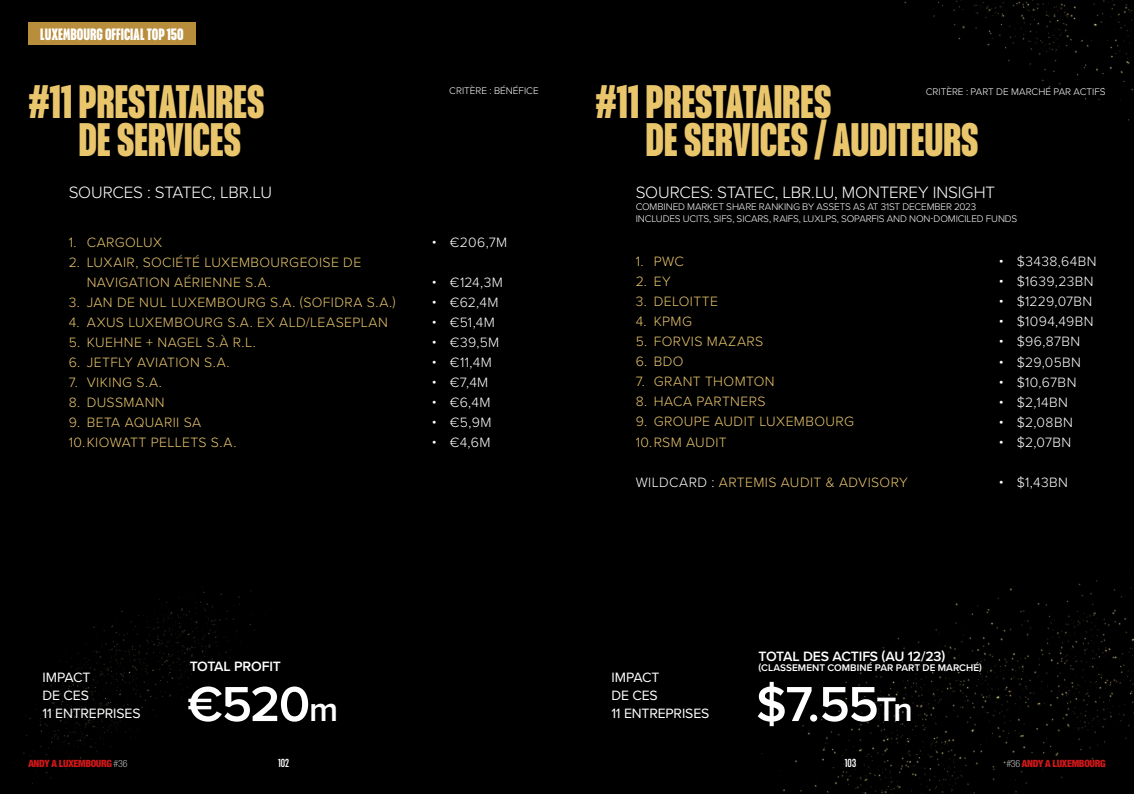
<style>
.page{position:relative;width:1134px;height:794px;background:#000}
.page>*{position:absolute;margin:0;border:0;box-sizing:border-box;transform-origin:0 0}
.t1{font:600 51px "Proxima Nova";color:#fff}
.t2{font:700 40px/38px "Placard Next";letter-spacing:-.005em;color:#e9c56c}
.t3{font:300 17px "Proxima Nova";letter-spacing:-.015em;color:#fff}
.t4{font:300 14px/20px "Proxima Nova";letter-spacing:.03em;color:#e9c56c}
.t5{font:300 14px "Proxima Nova";letter-spacing:.03em;color:#fff}
.t6{font:14px/18px "Proxima Nova";letter-spacing:-.01em;color:#fff}
.t7{font:600 14px "Proxima Nova";letter-spacing:-.02em;color:#fff}
.t8{font:700 14px "Placard Next";color:#fff}
.t9{font:300 14px "Proxima Nova";letter-spacing:.01em;color:#fff}
.t10{font:300 10px/12px "Proxima Nova";letter-spacing:-.01em;color:#fff}
.t11{font:900 condensed 10px "Helvetica Neue LT Std";letter-spacing:-.035em;color:#cd1719}
.t12{font:600 10px "Proxima Nova";letter-spacing:.005em;color:#fff}
.t13{font:10px "Placard Next";letter-spacing:.01em;color:#fff}
.s1{color:#fff}
.s2{font-size:35px}
.s3{font-weight:300;color:#b3b2b2}
</style>
<div class="page">
<img style="left:904px;top:0;width:230px;height:121px">
<img style="left:14px;top:587px;width:241px;height:197px">
<img style="left:761px;top:580px;width:373px;height:214px">
<div style="left:28px;top:23px;width:168px;height:22px;background:#b88d3c"></div>
<p class="t8" style="left:40px;top:25px;width:145px">LUXEMBOURG OFFICIAL TOP 150</p>
<h2 class="t2" style="left:79px;top:83px;width:187px;text-indent:-50px">#11 PRESTATAIRES<br>DE SERVICES</h2>
<p class="t3" style="left:69px;top:179px;width:205px">SOURCES : STATEC, LBR.LU</p>
<p class="t4" style="left:69px;top:231px;width:95px">1. CARGOLUX</p>
<p class="t4" style="left:87px;top:251px;width:276px;text-indent:-18px">2. LUXAIR, SOCIÉTÉ LUXEMBOURGEOISE DE<br>NAVIGATION AÉRIENNE S.A.</p>
<p class="t4" style="left:69px;top:291px;width:329px">3. JAN DE NUL LUXEMBOURG S.A. (SOFIDRA S.A.)</p>
<p class="t4" style="left:69px;top:311px;width:321px">4. AXUS LUXEMBOURG S.A. EX ALD/LEASEPLAN</p>
<p class="t4" style="left:69px;top:331px;width:189px">5. KUEHNE + NAGEL S.À R.L.</p>
<p class="t4" style="left:69px;top:351px;width:163px">6. JETFLY AVIATION S.A.</p>
<p class="t4" style="left:69px;top:371px;width:95px">7. VIKING S.A.</p>
<p class="t4" style="left:69px;top:391px;width:98px">8. DUSSMANN</p>
<p class="t4" style="left:69px;top:411px;width:169px">9. BETA AQUARII SA<br>10.KIOWATT PELLETS S.A.</p>
<p class="t10" style="left:449px;top:84px;width:91px">CRITÈRE : BÉNÉFICE</p>
<p class="t5" style="left:432px;top:232px;width:77px">• €206,7M</p>
<p class="t5" style="left:432px;top:272px;width:73px">• €124,3M</p>
<p class="t5" style="left:432px;top:292px;width:68px">• €62,4M</p>
<p class="t5" style="left:432px;top:312px;width:65px">• €51,4M</p>
<p class="t5" style="left:432px;top:332px;width:69px">• €39,5M</p>
<p class="t5" style="left:432px;top:352px;width:61px">• €11,4M</p>
<p class="t5" style="left:432px;top:372px;width:58px">• €7,4M</p>
<p class="t5" style="left:432px;top:392px;width:60px">• €6,4M</p>
<p class="t5" style="left:432px;top:412px;width:61px">• €5,9M</p>
<p class="t5" style="left:432px;top:432px;width:60px">• €4,6M</p>
<h2 class="t2" style="left:646px;top:83px;width:334px;text-indent:-50px">#11 PRESTATAIRES<br>DE SERVICES / AUDITEURS</h2>
<p class="t3" style="left:636px;top:179px;width:361px">SOURCES: STATEC, LBR.LU, MONTEREY INSIGHT</p>
<p class="t10" style="left:636px;top:200px;width:383px">COMBINED MARKET SHARE RANKING BY ASSETS AS AT 31ST DECEMBER 2023<br>INCLUDES UCITS, SIFS, SICARS, RAIFS, LUXLPS, SOPARFIS AND NON-DOMICILED FUNDS</p>
<p class="t10" style="left:926px;top:86px;width:181px">CRITÈRE : PART DE MARCHÉ PAR ACTIFS</p>
<p class="t4" style="left:636px;top:251px;width:50px">1. PWC</p>
<p class="t4" style="left:636px;top:271px;width:37px">2. EY</p>
<p class="t4" style="left:636px;top:291px;width:84px">3. DELOITTE</p>
<p class="t4" style="left:636px;top:311px;width:58px">4. KPMG</p>
<p class="t4" style="left:636px;top:331px;width:129px">5. FORVIS MAZARS</p>
<p class="t4" style="left:636px;top:351px;width:49px">6. BDO</p>
<p class="t4" style="left:636px;top:371px;width:140px">7. GRANT THOMTON</p>
<p class="t4" style="left:636px;top:391px;width:131px">8. HACA PARTNERS</p>
<p class="t4" style="left:636px;top:411px;width:220px">9. GROUPE AUDIT LUXEMBOURG<br>10.RSM AUDIT</p>
<p class="t4" style="left:636px;top:471px;width:274px"><span class="s1">WILDCARD :</span> ARTEMIS AUDIT &amp; ADVISORY</p>
<p class="t5" style="left:999px;top:251px;width:99px">• $3438,64BN</p>
<p class="t5" style="left:999px;top:271px;width:96px">• $1639,23BN</p>
<p class="t9" style="left:999px;top:291px;width:95px">• $1229,07BN</p>
<p class="t5" style="left:999px;top:311px;width:96px">• $1094,49BN</p>
<p class="t5" style="left:999px;top:331px;width:83px">• $96,87BN</p>
<p class="t5" style="left:999px;top:351px;width:84px">• $29,05BN</p>
<p class="t5" style="left:999px;top:371px;width:79px">• $10,67BN</p>
<p class="t5" style="left:999px;top:391px;width:71px">• $2,14BN</p>
<p class="t5" style="left:999px;top:411px;width:76px">• $2,08BN</p>
<p class="t5" style="left:999px;top:431px;width:74px">• $2,07BN</p>
<p class="t5" style="left:999px;top:471px;width:71px">• $1,43BN</p>
<p class="t7" style="left:190px;top:656px;width:93px">TOTAL PROFIT</p>
<p class="t6" style="left:43px;top:667px;width:100px">IMPACT<br>DE CES<br>11 ENTREPRISES</p>
<p class="t6" style="left:611px;top:667px;width:50px">IMPACT<br>DE CES</p>
<h1 class="t1" style="left:187px;top:666px;width:153px">€520<span class="s2">m</span></h1>
<p class="t6" style="left:611px;top:703px;width:100px">11 ENTREPRISES</p>
<p class="t7" style="left:758px;top:645px;width:188px">TOTAL DES ACTIFS (AU 12/23)</p>
<p class="t12" style="left:758px;top:660px;width:225px">(CLASSEMENT COMBINÉ PAR PART DE MARCHÉ)</p>
<h1 class="t1" style="left:756px;top:666px;width:158px">$7.55<span class="s2">Tn</span></h1>
<p class="t11" style="left:28px;top:757px;width:101px">ANDY A LUXEMBOURG <span class="s3">#36</span></p>
<p class="t13" style="left:278px;top:757px;width:13px">102</p>
<p class="t13" style="left:845px;top:757px;width:13px">103</p>
<p class="t11" style="left:1006px;top:757px;width:101px"><span class="s3">#36</span> ANDY A LUXEMBOURG</p>
</div>
